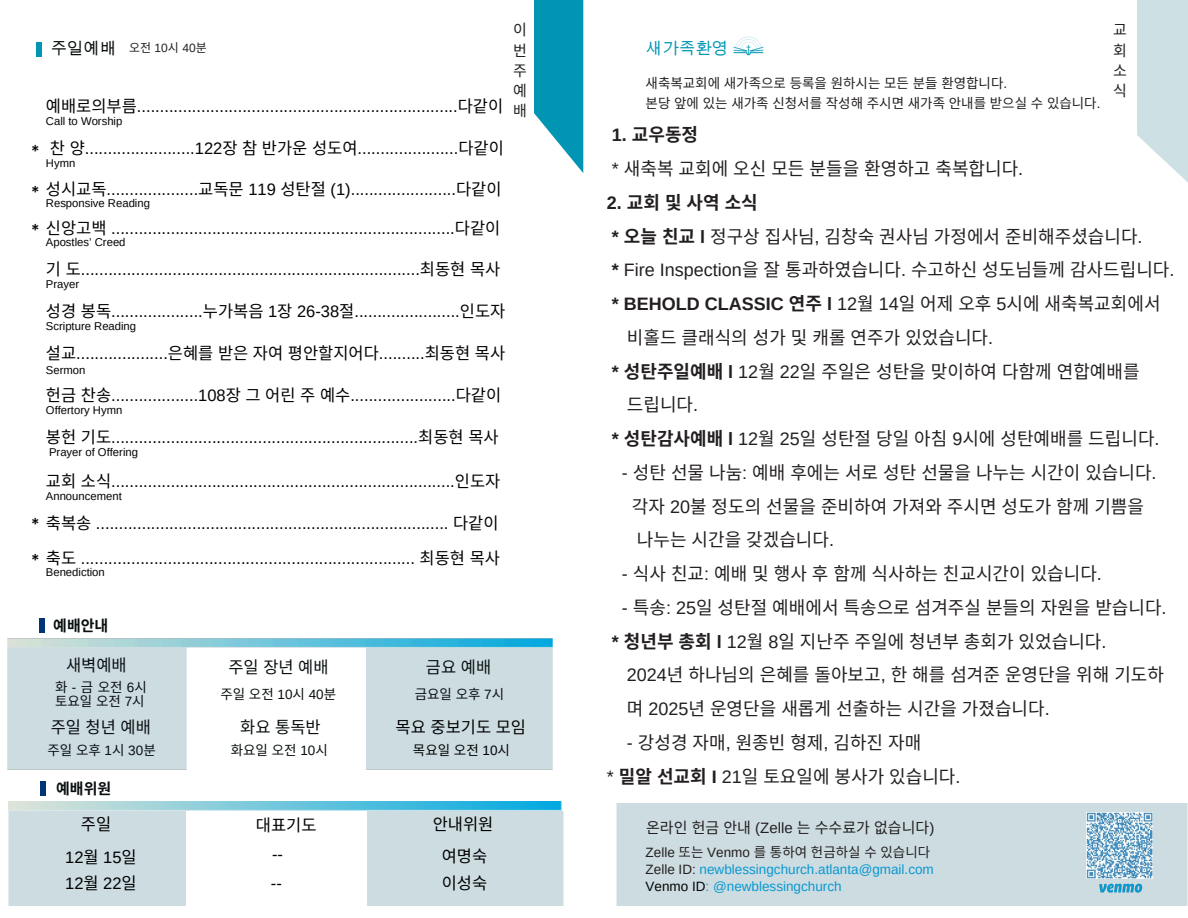
<style>
.page{position:relative;width:1188px;height:918px;background:#fff}
.page>*{position:absolute;margin:0;border:0;box-sizing:border-box;transform-origin:0 0}
.t1{font:18px/33.8px "Noto Sans CJ Ksc";color:#231f20}
.t2{font:700 18px "Arimo";color:#231f20}
.t3{font:700 18px "Noto Sans CJ Ksc";color:#231f20}
.t4{font:16.5px/34.7px "Arimo";color:#020303;text-align:right}
.t5{font:16.5px "Noto Sans CJ Ksc";color:#090f10}
.t6{font:16.5px "Noto Sans CJ Ksc";color:#000}
.t7{font:16.5px "Arimo";color:#000}
.t8{font:16.5px "Noto Sans CJ Ksc";color:#020303}
.t9{font:16.5px "Wen Quan Yi Micro Hei";color:#0096b3}
.t10{font:16.5px "Wen Quan Yi Micro Hei";color:#090f10}
.t11{font:16.5px "Nanum Square B";color:#020303}
.t12{font:15px/20.2px "Noto Sans CJ Ksc";color:#231f20;text-align:justify}
.t13{font:700 15px "Noto Sans CJ Ksc";color:#090f10}
.t14{font:13.5px/16.8px "Arimo";color:#0998d0}
.t15{font:13.5px/20.2px "Noto Sans CJ Ksc";color:#231f20}
.t16{font:13.5px/14.7px "Noto Sans CJ Ksc";color:#090f10}
.t17{font:13.5px "Noto Sans CJ Ksc";color:#020303}
.t18{font:12px "Noto Sans CJ Ksc";color:#231f20}
.t19{font:11.25px "Arimo";color:#020303}
.s1{font-family:"Arimo"}
.s2{font-family:"Noto Sans CJ Ksc"}
.s3{font-family:"Nanum Square B"}
.s4{font-family:"Arimo";font-weight:700}
.s5{font-weight:700}
.s6{font-weight:400}
.s7{font-family:"Noto Sans CJ Ksc";font-weight:400}
.s8{color:#231f20}
.s9{font-family:"Noto Sans CJ Ksc";color:#231f20}
.s10{color:#020303}
</style>
<div class="page">
<div style="left:36px;top:42px;width:6px;height:15px;background:#0096b3"></div>
<div style="left:39px;top:618px;width:6px;height:15px;background:#003678"></div>
<img style="left:7px;top:638px;width:546px;height:132px">
<svg style="left:534px;top:0;width:49px;height:173px"></svg>
<img style="left:733px;top:36px;width:31px;height:20px">
<div style="left:616px;top:803px;width:572px;height:103px;background:#cddce1"></div>
<svg style="left:1137px;top:0;width:51px;height:183px"></svg>
<img style="left:1086px;top:812px;width:66px;height:66px">
<img style="left:1098px;top:880px;width:45px;height:16px">
<img style="left:8px;top:802px;width:554px;height:9px">
<div style="left:40px;top:781px;width:6px;height:15px;background:#003678"></div>
<h3 class="t12" style="left:513px;top:19px;width:15px">이 번 주 예 배</h3>
<h2 class="t12" style="left:1113px;top:19px;width:15px">교 회 소 식</h2>
<p class="t10" style="left:51px;top:39px;width:67px">주일예배</p>
<h1 class="t9" style="left:646px;top:39px;width:84px">새가족환영</h1>
<h5 class="t18" style="left:129px;top:38px;width:79px">오전 <span class="s1">10</span>시 <span class="s1">40</span>분</h5>
<h2 class="t15" style="left:646px;top:72px;width:456px">새축복교회에 새가족으로 등록을 원하시는 모든 분들 환영합니다<span class="s1">.<br></span>본당 앞에 있는 새가족 신청서를 작성해 주시면 새가족 안내를 받으실 수 있습니다<span class="s1">.</span></h2>
<h2 class="t4" style="left:46px;top:89px;width:459px"><span class="s2">예배로의부름</span>......................................................................<span class="s2">다같이</span></h2>
<h2 class="t19" style="left:46px;top:115px;width:78px">Call to Worship</h2>
<h5 class="t4" style="left:50px;top:131px;width:455px"><span class="s2">찬 양</span>........................122<span class="s2">장 참 반가운 성도여</span>......................<span class="s2">다같이</span></h5>
<h2 class="t19" style="left:46px;top:157px;width:31px">Hymn</h2>
<h2 class="t4" style="left:46px;top:172px;width:457px"><span class="s2">성시교독</span>....................<span class="s2">교독문</span> 119 <span class="s2">성탄절</span> (1).......................<span class="s2">다같이</span></h2>
<h2 class="t19" style="left:46px;top:197px;width:106px">Responsive Reading</h2>
<h2 class="t4" style="left:46px;top:211px;width:456px"><span class="s2">신앙고백</span> ...........................................................................<span class="s2">다같이</span></h2>
<h2 class="t19" style="left:46px;top:236px;width:81px">Apostles’ Creed</h2>
<h2 class="t4" style="left:46px;top:252px;width:456px"><span class="s2">기 도</span>..........................................................................<span class="s2">최동현 목사</span></h2>
<h5 class="t19" style="left:46px;top:278px;width:35px">Prayer</h5>
<h5 class="t4" style="left:46px;top:294px;width:461px"><span class="s2">성경 봉독</span>....................<span class="s2">누가복음</span> 1<span class="s2">장</span> 26-38<span class="s2">절</span>.......................<span class="s2">인도자</span></h5>
<h2 class="t19" style="left:46px;top:319px;width:92px">Scripture Reading</h2>
<h2 class="t4" style="left:46px;top:336px;width:461px"><span class="s2">설교</span>....................<span class="s2">은혜를 받은 자여 평안할지어다</span>..........<span class="s2">최동현 목사</span></h2>
<h5 class="t19" style="left:46px;top:363px;width:41px">Sermon</h5>
<h5 class="t4" style="left:46px;top:378px;width:457px"><span class="s2">헌금 찬송</span>...................108<span class="s2">장 그 어린 주 예수</span>.......................<span class="s2">다같이</span></h5>
<h5 class="t19" style="left:46px;top:404px;width:78px">Offertory Hymn</h5>
<h5 class="t4" style="left:46px;top:420px;width:454px"><span class="s2">봉헌 기도</span>...................................................................<span class="s2">최동현 목사</span></h5>
<h5 class="t19" style="left:49px;top:446px;width:91px">Prayer of Offering</h5>
<h5 class="t4" style="left:46px;top:464px;width:456px"><span class="s2">교회 소식</span>...........................................................................<span class="s2">인도자</span></h5>
<h2 class="t19" style="left:46px;top:490px;width:77px">Announcement</h2>
<h2 class="t4" style="left:31px;top:506px;width:470px"><span class="s3">*</span> <span class="s2">축복송</span> ............................................................................. <span class="s2">다같이 축도</span> ......................................................................... <span class="s2">최동현 목사</span></h2>
<h5 class="t19" style="left:46px;top:566px;width:60px">Benediction</h5>
<h4 class="t1" style="left:612px;top:117px;width:413px"><span class="s4">1.</span> <span class="s5">교우동정<br></span><span class="s1">*</span> 새축복 교회에 오신 모든 분들을 환영하고 축복합니다<span class="s1">.</span></h4>
<h4 class="t3" style="left:607px;top:188px;width:152px"><span class="s1">2.</span> 교회 및 사역 소식</h4>
<h4 class="t1" style="left:612px;top:218px;width:532px"><span class="s4">*</span> <span class="s5">오늘 친교</span> <span class="s4">l</span> 정구상 집사님<span class="s1">,</span> 김창숙 권사님 가정에서 준비해주셨습니다<span class="s1">.</span></h4>
<h4 class="t1" style="left:612px;top:252px;width:564px"><span class="s4">*</span> <span class="s1">Fire Inspection</span>을 잘 통과하였습니다<span class="s1">.</span> 수고하신 성도님들께 감사드립니다<span class="s1">.</span></h4>
<h4 class="t2" style="left:612px;top:294px;width:550px">* BEHOLD CLASSIC <span class="s2">연주</span> l <span class="s6">12</span><span class="s7">월</span> <span class="s6">14</span><span class="s7">일 어제 오후</span> <span class="s6">5</span><span class="s7">시에 새축복교회에서</span></h4>
<h4 class="t1" style="left:627px;top:320px;width:368px">비홀드 클래식의 성가 및 캐롤 연주가 있었습니다<span class="s1">.</span></h4>
<h4 class="t1" style="left:612px;top:353px;width:529px"><span class="s4">*</span> <span class="s5">성탄주일예배</span> <span class="s4">l</span> <span class="s1">12</span>월 <span class="s1">22</span>일 주일은 성탄을 맞이하여 다함께 연합예배를</h4>
<h4 class="t1" style="left:627px;top:387px;width:73px">드립니다<span class="s1">.</span></h4>
<h4 class="t1" style="left:612px;top:421px;width:549px"><span class="s4">*</span> <span class="s5">성탄감사예배</span> <span class="s4">l</span> <span class="s1">12</span>월 <span class="s1">25</span>일 성탄절 당일 아침 <span class="s1">9</span>시에 성탄예배를 드립니다<span class="s1">.</span></h4>
<h4 class="t1" style="left:632px;top:455px;width:526px;text-indent:-10px"><span class="s1">-</span> 성탄 선물 나눔<span class="s1">:</span> 예배 후에는 서로 성탄 선물을 나누는 시간이 있습니다<span class="s1">. </span>각자 <span class="s1">20</span>불 정도의 선물을 준비하여 가져와 주시면 성도가 함께 기쁨을 나누는 시간을 갖겠습니다<span class="s1">.</span></h4>
<h4 class="t1" style="left:622px;top:556px;width:481px"><span class="s1">-</span> 식사 친교<span class="s1">:</span> 예배 및 행사 후 함께 식사하는 친교시간이 있습니다<span class="s1">.</span></h4>
<h4 class="t1" style="left:622px;top:590px;width:546px"><span class="s1">-</span> 특송<span class="s1">: 25</span>일 성탄절 예배에서 특송으로 섬겨주실 분들의 자원을 받습니다<span class="s1">.</span></h4>
<h4 class="t1" style="left:612px;top:623px;width:496px"><span class="s4">*</span> <span class="s5">청년부 총회</span> <span class="s4">l</span> <span class="s1">12</span>월 <span class="s1">8</span>일 지난주 주일에 청년부 총회가 있었습니다<span class="s1">.</span></h4>
<h4 class="t1" style="left:627px;top:657px;width:539px"><span class="s1">2024</span>년 하나님의 은혜를 돌아보고<span class="s1">,</span> 한 해를 섬겨준 운영단을 위해 기도하</h4>
<h4 class="t1" style="left:627px;top:691px;width:424px">며 <span class="s1">2025</span>년 운영단을 새롭게 선출하는 시간을 가졌습니다<span class="s1">.</span></h4>
<h4 class="t1" style="left:607px;top:725px;width:355px;text-indent:20px"><span class="s1">-</span> 강성경 자매<span class="s1">,</span> 원종빈 형제<span class="s1">,</span> 김하진 자매<br><span class="s1">*</span> <span class="s5">밀알 선교회</span> <span class="s4">I</span> <span class="s1">21</span>일 토요일에 봉사가 있습니다<span class="s1">.</span></h4>
<h3 class="t11" style="left:31px;top:143px;width:9px">*</h3>
<h3 class="t11" style="left:31px;top:184px;width:9px">*</h3>
<p class="t11" style="left:31px;top:222px;width:9px">*</p>
<p class="t11" style="left:31px;top:552px;width:9px">*</p>
<p class="t13" style="left:53px;top:614px;width:57px">예배안내</p>
<h2 class="t5" style="left:66px;top:652px;width:62px">새벽예배</h2>
<h2 class="t5" style="left:228px;top:654px;width:102px">주일 장년 예배</h2>
<h4 class="t5" style="left:426px;top:654px;width:67px">금요 예배</h4>
<h2 class="t16" style="left:55px;top:679px;width:93px">화<span class="s1">-</span> 금오전<span class="s1">6</span>시 토요일 오전 <span class="s1">7</span>시</h2>
<h2 class="t16" style="left:220px;top:686px;width:117px">주일 오전 <span class="s1">10</span>시 <span class="s1">40</span>분</h2>
<h2 class="t16" style="left:415px;top:686px;width:91px">금요일 오후 <span class="s1">7</span>시</h2>
<h1 class="t5" style="left:51px;top:714px;width:102px">주일 청년 예배</h1>
<h2 class="t16" style="left:47px;top:742px;width:110px">주일 오후 <span class="s1">1</span>시 <span class="s1">30</span>분</h2>
<h2 class="t5" style="left:240px;top:714px;width:82px">화요 통독반</h2>
<h2 class="t8" style="left:396px;top:714px;width:132px">목요 중보기도 모임</h2>
<h2 class="t17" style="left:413px;top:739px;width:99px">목요일 오전 <span class="s1">10</span>시</h2>
<h2 class="t16" style="left:231px;top:742px;width:99px">화요일 오전 <span class="s1">10</span>시</h2>
<p class="t13" style="left:56px;top:777px;width:57px">예배위원</p>
<h2 class="t6" style="left:81px;top:810px;width:32px">주일</h2>
<h2 class="t6" style="left:256px;top:812px;width:62px">대표기도</h2>
<h2 class="t7" style="left:65px;top:848px;width:73px">12<span class="s2">월</span> 15<span class="s2">일</span></h2>
<h2 class="t6" style="left:433px;top:810px;width:62px">안내위원</h2>
<p class="t6" style="left:442px;top:843px;width:47px">여명숙</p>
<h5 class="t7" style="left:272px;top:845px;width:12px">--</h5>
<p class="t7" style="left:271px;top:874px;width:12px">--</p>
<p class="t7" style="left:65px;top:874px;width:73px">12<span class="s2">월</span> 22<span class="s2">일</span></p>
<h4 class="t6" style="left:442px;top:870px;width:47px">이성숙</h4>
<p class="t12" style="left:646px;top:817px;width:290px">온라인 헌금 안내 <span class="s1">(Zelle</span> 는 수수료가 없습니다<span class="s1">)</span></p>
<h2 class="t14" style="left:646px;top:844px;width:290px"><span class="s8">Zelle</span> <span class="s9">또는</span> <span class="s8">Venmo</span> <span class="s9">를 통하여 헌금하실 수 있습니다<br></span><span class="s8">Zelle ID:</span> newblessingchurch.atlanta@gmail.com<br><span class="s10">Venmo ID</span>: @newblessingchurch</h2>
</div>
